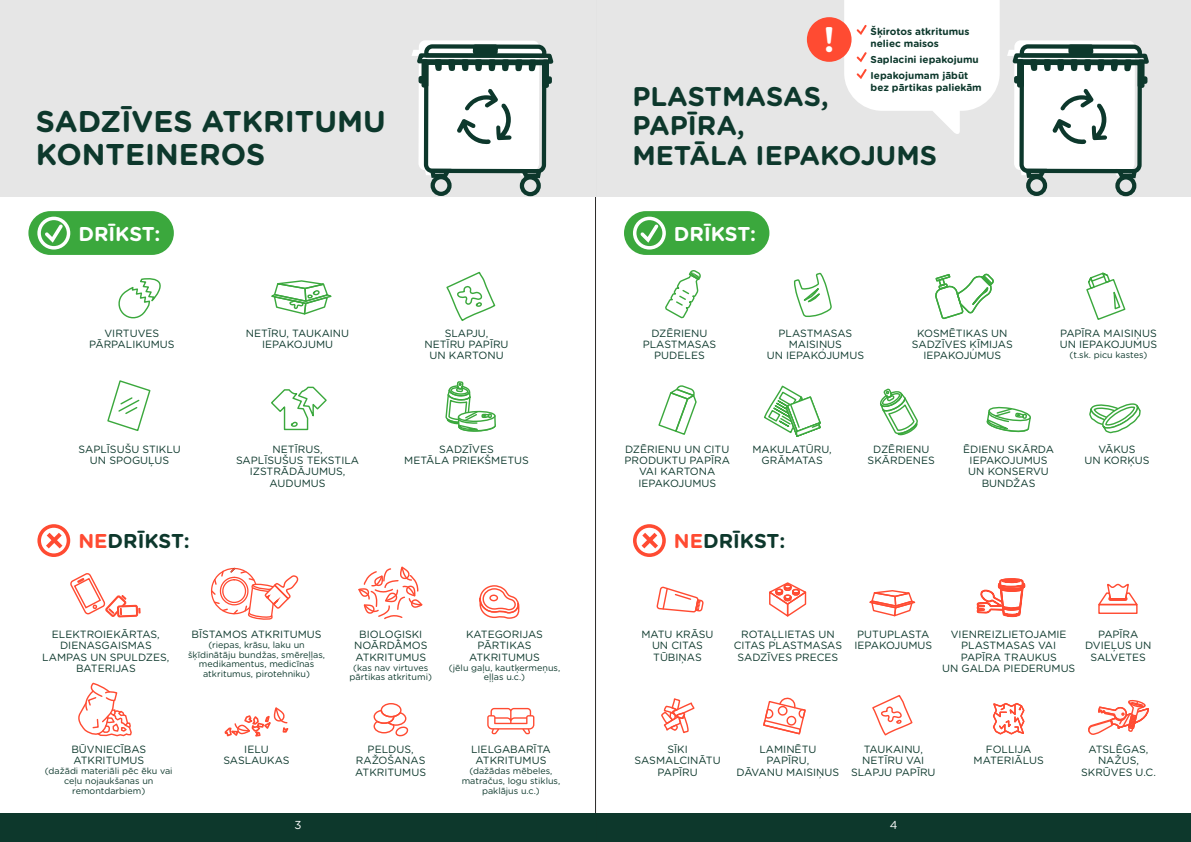
<style>
.page{position:relative;width:1191px;height:842px;background:#fff}
.page>*{position:absolute;margin:0;border:0;box-sizing:border-box;transform-origin:0 0}
.t1{font:700 35.4px "Gotham Rounded";color:#fff}
.t2{font:700 30px/32.4px "Gotham Rounded";color:#0d382c}
.t3{font:700 27px/29.2px "Gotham Rounded";color:#0d382c}
.t4{font:700 20px "Gotham Rounded";color:#0d382c}
.t5{font:700 20px "Gotham Rounded";color:#fff}
.t6{font:11.5px "Gotham Rounded";color:#fefefe}
.t7{font:10.5px/11.3px "Gotham Rounded";color:#0d382c;text-align:center}
.t8{font:700 10px/12px "Gotham Rounded";color:#0d382c}
.t9{font:9px/9.7px "Gotham Rounded";color:#0d382c;text-align:center}
.s1{color:#ff4b32}
</style>
<div class="page">
<div style="left:595px;top:0;width:596px;height:196px;background:#e6e6e6"></div>
<div style="left:624px;top:211px;width:145px;height:44px;background:#3ba83d;border-radius:22px"></div>
<svg style="left:769px;top:582px;width:38px;height:35px"></svg>
<svg style="left:869px;top:590px;width:47px;height:27px"></svg>
<svg style="left:656px;top:586px;width:48px;height:27px"></svg>
<svg style="left:976px;top:578px;width:41px;height:40px"></svg>
<svg style="left:763px;top:698px;width:43px;height:37px"></svg>
<svg style="left:661px;top:698px;width:34px;height:36px"></svg>
<svg style="left:872px;top:695px;width:41px;height:41px"></svg>
<svg style="left:993px;top:703px;width:24px;height:32px"></svg>
<svg style="left:1144px;top:703px;width:5px;height:16px"></svg>
<svg style="left:880px;top:388px;width:38px;height:48px"></svg>
<svg style="left:986px;top:406px;width:31px;height:26px"></svg>
<svg style="left:764px;top:385px;width:57px;height:52px"></svg>
<svg style="left:633px;top:524px;width:33px;height:33px"></svg>
<svg style="left:665px;top:270px;width:36px;height:49px"></svg>
<svg style="left:658px;top:385px;width:39px;height:50px"></svg>
<svg style="left:1017px;top:180px;width:127px;height:634px"></svg>
<div style="left:1115px;top:175px;width:21px;height:21px;border:4px solid #0d382c;border-radius:50%"></div>
<svg style="left:1007px;top:40px;width:142px;height:140px;background:#c0cac7"></svg>
<div style="left:633px;top:217px;width:33px;height:33px;border:3px solid #fff;border-radius:50%"></div>
<svg style="left:640px;top:224px;width:18px;height:19px"></svg>
<div style="left:595px;top:814px;width:596px;height:28px;background:#0d382c"></div>
<svg style="left:794px;top:0;width:205px;height:320px"></svg>
<div style="left:1026px;top:175px;width:21px;height:21px;border:4px solid #0d382c;border-radius:50%"></div>
<hr style="left:595px;top:0;width:1px;height:842px;background:#2b2a29">
<div style="left:0;top:0;width:595px;height:196px;background:#e6e6e6"></div>
<div style="left:0;top:814px;width:595px;height:28px;background:#0d382c"></div>
<div style="left:520px;top:175px;width:21px;height:21px;border:4px solid #0d382c;border-radius:50%"></div>
<svg style="left:412px;top:40px;width:142px;height:140px"></svg>
<div style="left:430px;top:175px;width:21px;height:21px;border:4px solid #0d382c;border-radius:50%"></div>
<div style="left:28px;top:211px;width:146px;height:44px;background:#3ba83d;border-radius:22px"></div>
<svg style="left:37px;top:524px;width:33px;height:33px"></svg>
<div style="left:37px;top:217px;width:33px;height:33px;border:3px solid #fff;border-radius:50%"></div>
<svg style="left:45px;top:224px;width:18px;height:19px"></svg>
<svg style="left:70px;top:573px;width:70px;height:45px"></svg>
<svg style="left:373px;top:703px;width:36px;height:34px"></svg>
<svg style="left:107px;top:380px;width:44px;height:51px"></svg>
<svg style="left:358px;top:566px;width:65px;height:54px"></svg>
<svg style="left:479px;top:585px;width:41px;height:34px"></svg>
<div style="left:489px;top:594px;width:9px;height:7px;border:1px solid #ff4b32;border-radius:50%"></div>
<svg style="left:210px;top:567px;width:89px;height:53px"></svg>
<svg style="left:78px;top:682px;width:54px;height:55px"></svg>
<svg style="left:271px;top:386px;width:56px;height:45px"></svg>
<svg style="left:445px;top:381px;width:51px;height:51px"></svg>
<svg style="left:446px;top:271px;width:50px;height:50px"></svg>
<svg style="left:271px;top:280px;width:61px;height:35px"></svg>
<svg style="left:118px;top:278px;width:43px;height:41px"></svg>
<svg style="left:224px;top:707px;width:65px;height:30px"></svg>
<svg style="left:487px;top:708px;width:47px;height:26px"></svg>
<h2 class="t2" style="left:36px;top:107px;width:351px">SADZĪVES ATKRITUMU<br>KONTEINEROS</h2>
<h1 class="t1" style="left:823px;top:24px;width:13px">!</h1>
<p class="t8" style="left:870px;top:26px;width:100px">Šķirotos atkritumus neliec maisos</p>
<p class="t8" style="left:870px;top:52px;width:110px;line-height:16.4px">Saplacini iepakojumu<br>Iepakojumam jābūt</p>
<p class="t8" style="left:870px;top:82px;width:113px">bez pārtikas paliekām</p>
<h3 class="t3" style="left:632px;top:83px;width:306px">PLASTMASAS,<br>PAPĪRA,<br>METĀLA IEPAKOJUMS</h3>
<h3 class="t5" style="left:78px;top:225px;width:84px">DRĪKST:</h3>
<h3 class="t5" style="left:674px;top:225px;width:84px">DRĪKST:</h3>
<p class="t7" style="left:89px;top:328px;width:87px">VIRTUVES<br>PĀRPALIKUMUS</p>
<p class="t7" style="left:246px;top:328px;width:105px">NETĪRU, TAUKAINU<br>IEPAKOJUMU</p>
<p class="t7" style="left:424px;top:328px;width:86px">SLAPJU,<br>NETĪRU PAPĪRU<br>UN KARTONU</p>
<p class="t7" style="left:642px;top:328px;width:75px">DZĒRIENU<br>PLASTMASAS<br>PUDELES</p>
<p class="t7" style="left:766px;top:328px;width:99px">PLASTMASAS<br>MAISIŅUS<br>UN IEPAKOJUMUS</p>
<p class="t7" style="left:912px;top:328px;width:102px">KOSMĒTIKAS UN<br>SADZĪVES ĶĪMIJAS<br>IEPAKOJUMUS</p>
<p class="t7" style="left:1059px;top:328px;width:99px;text-align:left">PAPĪRA MAISIŅUS<br>UN IEPAKOJUMUS</p>
<p class="t9" style="left:1069px;top:350px;width:79px">(t.sk. picu kastes)</p>
<p class="t7" style="left:79px;top:444px;width:104px">SAPLĪSUŠU STIKLU<br>UN SPOGUĻUS</p>
<p class="t7" style="left:404px;top:444px;width:126px">SADZĪVES<br>METĀLA PRIEKŠMETUS</p>
<p class="t7" style="left:236px;top:444px;width:125px">NETĪRUS,<br>SAPLĪSUŠUS TEKSTILA<br>IZSTRĀDĀJUMUS,<br>AUDUMUS</p>
<p class="t7" style="left:624px;top:444px;width:107px">DZĒRIENU UN CITU<br>PRODUKTU PAPĪRA<br>VAI KARTONA<br>IEPAKOJUMUS</p>
<p class="t7" style="left:867px;top:444px;width:69px">DZĒRIENU<br>SKĀRDENES</p>
<p class="t7" style="left:963px;top:444px;width:92px">ĒDIENU SKĀRDA<br>IEPAKOJUMUS<br>UN KONSERVU<br>BUNDŽAS</p>
<p class="t7" style="left:1084px;top:444px;width:67px">VĀKUS<br>UN KORĶUS</p>
<p class="t7" style="left:752px;top:444px;width:81px">MAKULATŪRU,<br>GRĀMATAS</p>
<h3 class="t4" style="left:78px;top:532px;width:113px"><span class="s1">NE</span>DRĪKST:</h3>
<h3 class="t4" style="left:674px;top:532px;width:113px"><span class="s1">NE</span>DRĪKST:</h3>
<p class="t7" style="left:42px;top:629px;width:129px">ELEKTROIEKĀRTAS,<br>DIENASGAISMAS<br>LAMPAS UN SPULDZES,<br>BATERIJAS</p>
<p class="t7" style="left:354px;top:629px;width:75px">BIOLOĢISKI<br>NOĀRDĀMOS<br>ATKRITUMUS</p>
<p class="t7" style="left:191px;top:629px;width:132px">BĪSTAMOS ATKRITUMUS</p>
<p class="t9" style="left:188px;top:640px;width:138px">(riepas, krāsu, laku un šķīdinātāju bundžas, smēreļļas, medikamentus, medicīnas atkritumus, pirotehniku)</p>
<p class="t9" style="left:350px;top:663px;width:84px">(kas nav virtuves pārtikas atkritumi)</p>
<p class="t7" style="left:466px;top:629px;width:78px">KATEGORIJAS<br>PĀRTIKAS<br>ATKRITUMUS</p>
<p class="t9" style="left:449px;top:663px;width:113px">(jēlu gaļu, kautķermeņus, eļļas u.c.)</p>
<p class="t7" style="left:641px;top:629px;width:74px">MATU KRĀSU<br>UN CITAS<br>TŪBIŅAS</p>
<p class="t7" style="left:734px;top:629px;width:110px">ROTAĻLIETAS UN<br>CITAS PLASTMASAS<br>SADZĪVES PRECES</p>
<p class="t7" style="left:854px;top:629px;width:79px;text-align:left">PUTUPLASTA<br>IEPAKOJUMUS</p>
<p class="t7" style="left:942px;top:629px;width:135px">VIENREIZLIETOJAMIE<br>PLASTMASAS VAI<br>PAPĪRA TRAUKUS<br>UN GALDA PIEDERUMUS</p>
<p class="t7" style="left:1085px;top:629px;width:68px">PAPĪRA<br>DVIEĻUS UN<br>SALVETES</p>
<p class="t7" style="left:71px;top:744px;width:76px;text-align:left">BŪVNIECĪBAS<br>ATKRITUMUS</p>
<p class="t9" style="left:45px;top:767px;width:129px">(dažādi materiāli pēc ēku vai ceļu nojaukšanas un remontdarbiem)</p>
<p class="t7" style="left:223px;top:744px;width:68px">IELU<br>SASLAUKAS</p>
<p class="t7" style="left:355px;top:744px;width:72px">PELDUS,<br>RAŽOŠANAS<br>ATKRITUMUS</p>
<p class="t7" style="left:471px;top:744px;width:81px">LIELGABARĪTA<br>ATKRITUMUS</p>
<p class="t9" style="left:462px;top:767px;width:100px">(dažādas mēbeles, matračus, logu stiklus, paklājus u.c.)</p>
<p class="t7" style="left:634px;top:744px;width:88px">SĪKI<br>SASMALCINĀTU<br>PAPĪRU</p>
<p class="t7" style="left:736px;top:744px;width:104px">LAMINĒTU<br>PAPĪRU,<br>DĀVANU MAISIŅUS</p>
<p class="t7" style="left:851px;top:744px;width:86px">TAUKAINU,<br>NETĪRU VAI<br>SLAPJU PAPĪRU</p>
<p class="t7" style="left:973px;top:744px;width:72px">FOLLIJA<br>MATERIĀLUS</p>
<p class="t7" style="left:1081px;top:744px;width:76px">ATSLĒGAS,<br>NAŽUS,<br>SKRŪVES U.C.</p>
<p class="t6" style="left:294px;top:820px;width:9px">3</p>
<p class="t6" style="left:889px;top:820px;width:9px">4</p>
</div>
